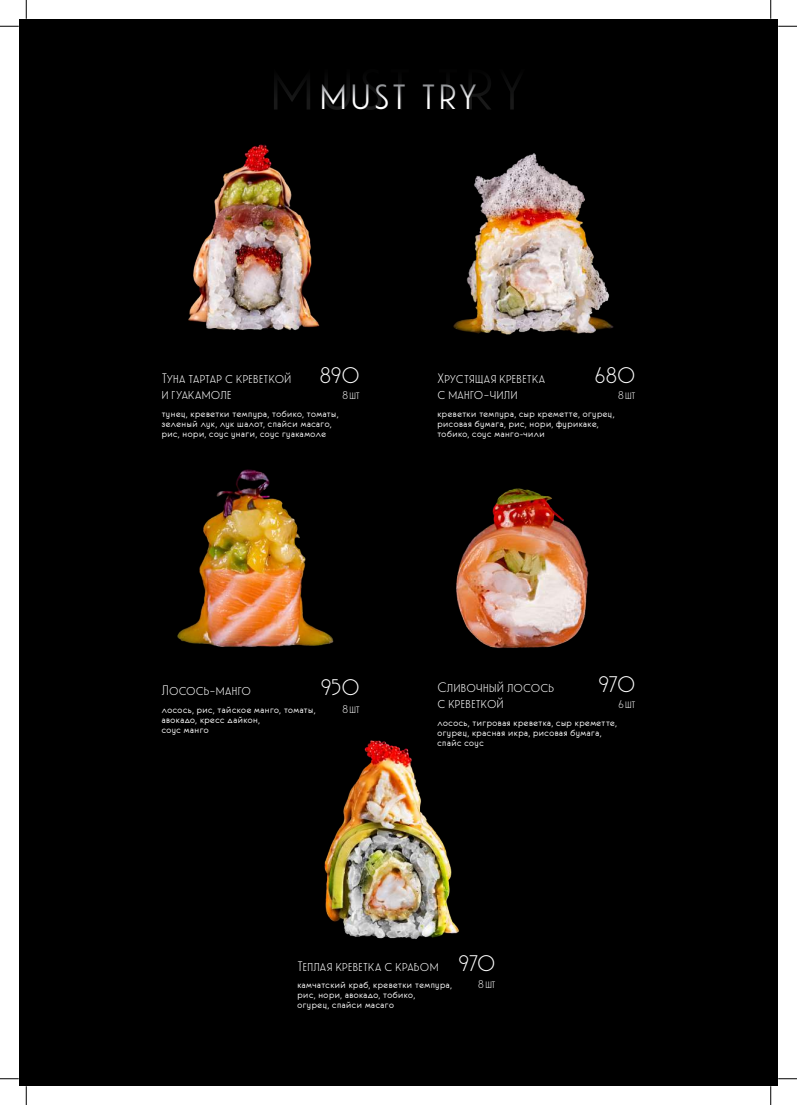
<style>
.page{position:relative;width:797px;height:1105px;background:#fff}
.page>*{position:absolute;margin:0;border:0;box-sizing:border-box;transform-origin:0 0}
.t1{font:500 57.5px "Waverly CF";letter-spacing:.09em;color:#fff}
.t2{font:500 35px "Waverly CF";letter-spacing:.095em;color:#fff}
.t3{font:300 22.5px "Waverly CF";color:#fff}
.t4{font:300 13.75px "Waverly CF";letter-spacing:.02em;color:#fff}
.t5{font:300 11.25px "Waverly CF";letter-spacing:-.03em;color:#fff}
.t6{font:10px/10px "Eurofurenceregular";letter-spacing:.055em;color:#fff}
.s1{font-size:22.5px}
</style>
<div class="page">
<div style="left:19px;top:19px;width:758px;height:1067px;background:#000"></div>
<img style="left:188px;top:144px;width:132px;height:186px">
<img style="left:453px;top:153px;width:161px;height:182px">
<img style="left:177px;top:469px;width:157px;height:178px">
<img style="left:456px;top:488px;width:133px;height:161px">
<img style="left:324px;top:740px;width:135px;height:199px">
<svg style="left:0;top:25px;width:19px;height:2px"></svg>
<svg style="left:778px;top:25px;width:19px;height:2px"></svg>
<svg style="left:0;top:1078px;width:19px;height:1px"></svg>
<svg style="left:778px;top:1078px;width:19px;height:1px"></svg>
<svg style="left:25px;top:0;width:2px;height:19px"></svg>
<svg style="left:25px;top:1086px;width:2px;height:19px"></svg>
<svg style="left:770px;top:0;width:1px;height:19px"></svg>
<svg style="left:770px;top:1086px;width:1px;height:19px"></svg>
<h1 class="t1" style="left:270px;top:51px;width:258px">MUST TRY</h1>
<h2 class="t2" style="left:320px;top:73px;width:158px">MUST TRY</h2>
<h3 class="t4" style="left:162px;top:368px;width:131px">Туна тартар с креветкой</h3>
<h3 class="t3" style="left:320px;top:359px;width:42px">890</h3>
<h3 class="t4" style="left:162px;top:385px;width:71px">и гуакамоле</h3>
<p class="t5" style="left:342px;top:387px;width:19px">8 шт</p>
<p class="t6" style="left:162px;top:408px;width:178px">тунец, креветки темпура, тобико, томаты, зеленый лук, лук шалот, спайси масаго, рис, нори, соус унаги, соус гуакамоле</p>
<h3 class="t4" style="left:437px;top:368px;width:109px">Хрустящая креветка</h3>
<h3 class="t3" style="left:595px;top:359px;width:42px">680</h3>
<h3 class="t4" style="left:437px;top:385px;width:81px">с манго-чили</h3>
<p class="t5" style="left:618px;top:387px;width:19px">8 шт</p>
<p class="t6" style="left:437px;top:408px;width:178px">креветки темпура, сыр креметте, огурец, рисовая бумага, рис, нори, фурикаке, тобико, соус манго-чили</p>
<h3 class="t4" style="left:162px;top:681px;width:91px">Лосось-манго</h3>
<h3 class="t3" style="left:321px;top:672px;width:41px">950</h3>
<p class="t6" style="left:162px;top:705px;width:155px">лосось, рис, тайское манго, томаты,</p>
<p class="t5" style="left:342px;top:701px;width:19px">8 шт</p>
<p class="t6" style="left:162px;top:715px;width:99px">авокадо, кресс дайкон, соус манго</p>
<h3 class="t4" style="left:437px;top:677px;width:118px">Сливочный лосось</h3>
<h3 class="t3" style="left:598px;top:669px;width:39px">970</h3>
<h3 class="t4" style="left:437px;top:694px;width:68px">с креветкой</h3>
<p class="t5" style="left:618px;top:697px;width:19px">6 шт</p>
<p class="t6" style="left:437px;top:717px;width:181px">лосось, тигровая креветка, сыр креметте, огурец, красная икра, рисовая бумага, спайс соус</p>
<h3 class="t4" style="left:297px;top:957px;width:199px">Теплая креветка с крабом <span class="s1">970</span></h3>
<p class="t6" style="left:297px;top:980px;width:156px">камчатский краб, креветки темпура,</p>
<p class="t5" style="left:478px;top:977px;width:19px">8 шт</p>
<p class="t6" style="left:297px;top:990px;width:119px">рис, нори, авокадо, тобико, огурец, спайси масаго</p>
</div>
